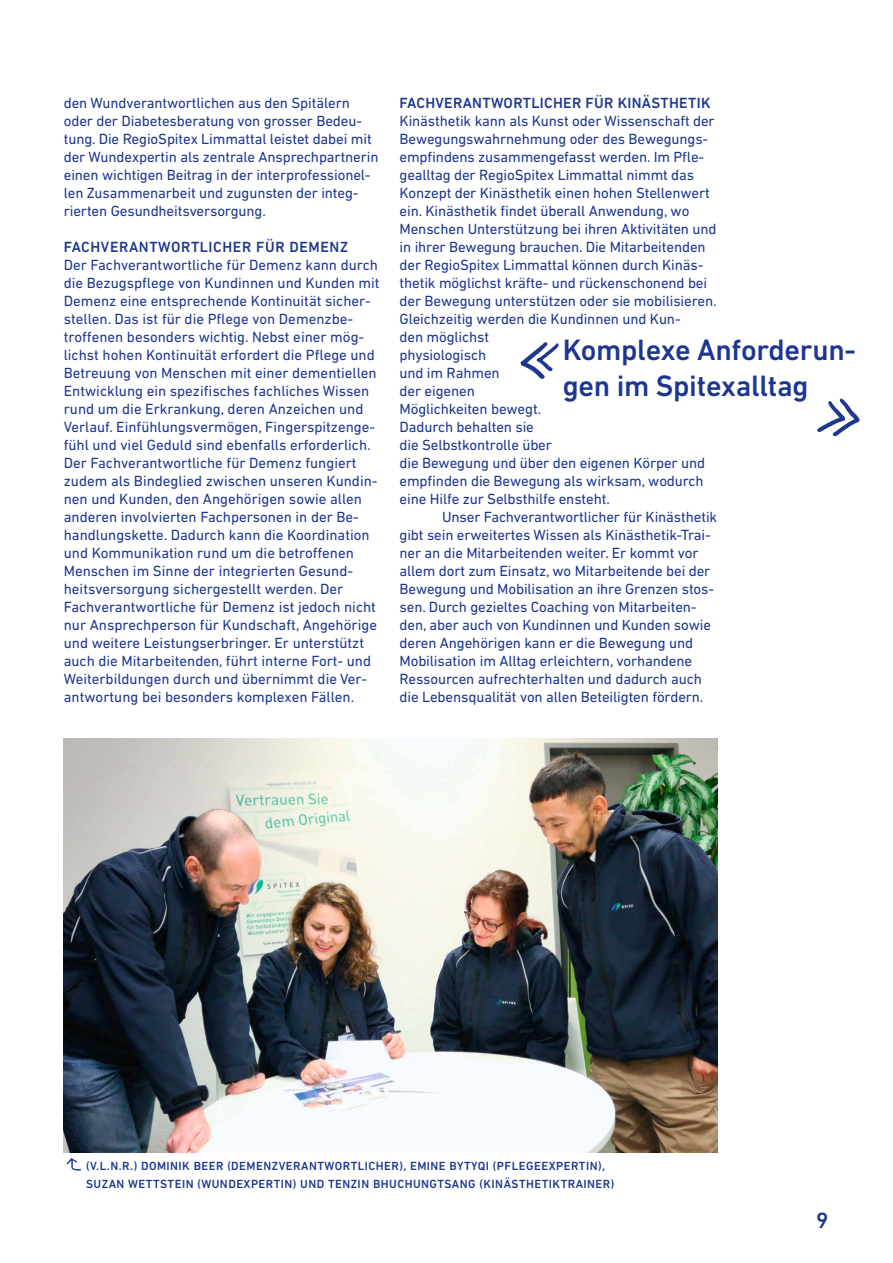
<style>
.page{position:relative;width:893px;height:1263px;background:#fff}
.page>*{position:absolute;margin:0;border:0;box-sizing:border-box;transform-origin:0 0}
.t1{font:500 30px/36px "DIN Next LT Pro";letter-spacing:-.01em;color:#1d378f}
.t2{font:500 22.5px "DIN Next LT Pro";color:#1d378f}
.t3{font:15px/18px "DIN Next LT Pro";letter-spacing:-.01em;color:#1d378f}
.t4{font:500 15px "DIN Next LT Pro";letter-spacing:.02em;color:#1d378f}
.t5{font:500 15px "DIN Next LT Pro";letter-spacing:.04em;color:#1d378f}
.t6{font:500 12px/18px "DIN Next LT Pro";letter-spacing:.04em;color:#1d378f}
</style>
<div class="page">
<img style="left:64px;top:738px;width:653px;height:414px">
<img style="left:520px;top:342px;width:39px;height:37px">
<img style="left:817px;top:398px;width:43px;height:39px">
<img style="left:66px;top:1158px;width:15px;height:13px">
<p class="t3" style="left:64px;top:94px;width:316px">den Wundverantwortlichen aus den Spitälern oder der Diabetesberatung von grosser Bedeu&shy;tung. Die RegioSpitex Limmattal leistet dabei mit der Wundexpertin als zentrale Ansprechpartnerin einen wichtigen Beitrag in der interprofessionel&shy;len Zusammenarbeit und zugunsten der integ&shy;rierten Gesundheitsversorgung.</p>
<p class="t5" style="left:64px;top:238px;width:286px">FACHVERANTWORTLICHER FÜR DEMENZ</p>
<p class="t3" style="left:64px;top:256px;width:317px">Der Fachverantwortliche für Demenz kann durch die Bezugspflege von Kundinnen und Kunden mit Demenz eine entsprechende Kontinuität sicher&shy;stellen. Das ist für die Pflege von Demenzbe&shy;troffenen besonders wichtig. Nebst einer mög&shy;lichst hohen Kontinuität erfordert die Pflege und Betreuung von Menschen mit einer dementiellen Entwicklung ein spezifisches fachliches Wissen rund um die Erkrankung, deren Anzeichen und Verlauf. Einfühlungsvermögen, Fingerspitzenge&shy;fühl und viel Geduld sind ebenfalls erforderlich.<br>Der Fachverantwortliche für Demenz fungiert zudem als Bindeglied zwischen unseren Kundin&shy;nen und Kunden, den Angehörigen sowie allen anderen involvierten Fachpersonen in der Be&shy;handlungskette. Dadurch kann die Koordination und Kommunikation rund um die betroffenen Menschen im Sinne der integrierten Gesund&shy;heitsversorgung sichergestellt werden. Der Fachverantwortliche für Demenz ist jedoch nicht nur Ansprechperson für Kundschaft, Angehörige und weitere Leistungserbringer. Er unterstützt auch die Mitarbeitenden, führt interne Fort- und Weiterbildungen durch und übernimmt die Ver&shy;antwortung bei besonders komplexen Fällen.</p>
<p class="t4" style="left:400px;top:94px;width:312px">FACHVERANTWORTLICHER FÜR KINÄSTHETIK</p>
<p class="t3" style="left:400px;top:112px;width:319px">Kinästhetik kann als Kunst oder Wissenschaft der Bewegungswahrnehmung oder des Bewegungs&shy;empfindens zusammengefasst werden. Im Pfle&shy;gealltag der RegioSpitex Limmattal nimmt das Konzept der Kinästhetik einen hohen Stellenwert ein. Kinästhetik findet überall Anwendung, wo Menschen Unterstützung bei ihren Aktivitäten und in ihrer Bewegung brauchen. Die Mitarbeitenden der RegioSpitex Limmattal können durch Kinäs&shy;thetik möglichst kräfte- und rückenschonend bei der Bewegung unterstützen oder sie mobilisieren.<br>Gleichzeitig werden die Kundinnen und Kun-<br>den möglichst<br>physiologisch<br>und im Rahmen<br>der eigenen<br>Möglichkeiten bewegt.<br>Dadurch behalten sie<br>die Selbstkontrolle über<br>die Bewegung und über den eigenen Körper und empfinden die Bewegung als wirksam, wodurch eine Hilfe zur Selbsthilfe ensteht.</p>
<p class="t3" style="left:400px;top:508px;width:319px;text-indent:43px">Unser Fachverantwortlicher für Kinästhetik gibt sein erweitertes Wissen als Kinästhetik-Trai&shy;ner an die Mitarbeitenden weiter. Er kommt vor allem dort zum Einsatz, wo Mitarbeitende bei der Bewegung und Mobilisation an ihre Grenzen stos&shy;sen. Durch gezieltes Coaching von Mitarbeiten&shy;den, aber auch von Kundinnen und Kunden sowie deren Angehörigen kann er die Bewegung und Mobilisation im Alltag erleichtern, vorhandene Ressourcen aufrechterhalten und dadurch auch die Lebensqualität von allen Beteiligten fördern.</p>
<h1 class="t1" style="left:563px;top:332px;width:295px">Komplexe Anforderun&shy;gen im Spitexalltag</h1>
<p class="t6" style="left:86px;top:1157px;width:530px">(V.L.N.R.) DOMINIK BEER (DEMENZVERANTWORTLICHER), EMINE BYTYQI (PFLEGEEXPERTIN),<br>SUZAN WETTSTEIN (WUNDEXPERTIN) UND TENZIN BHUCHUNGTSANG (KINÄSTHETIKTRAINER)</p>
<h2 class="t2" style="left:816px;top:1207px;width:14px">9</h2>
</div>
